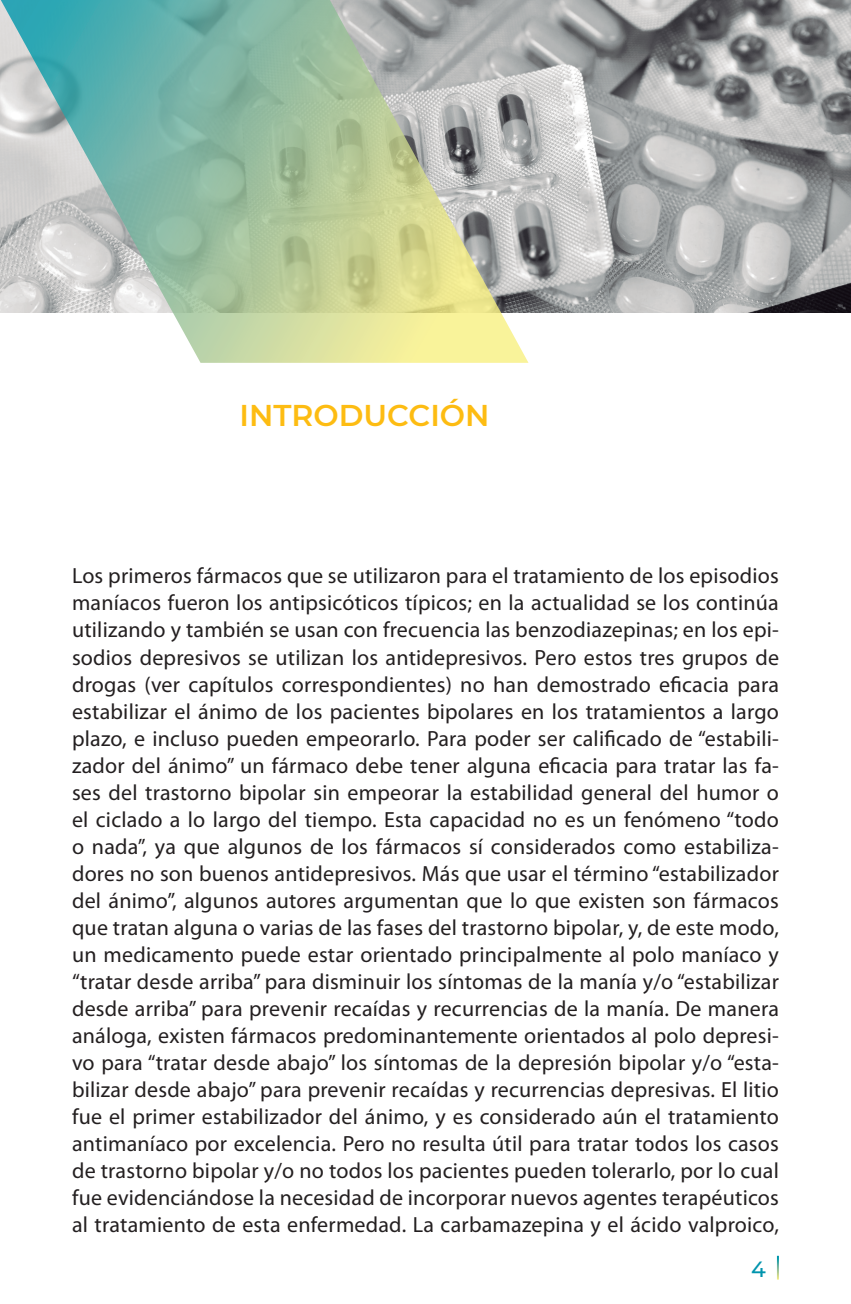
<style>
.page{position:relative;width:851px;height:1304px;background:#fff}
.page>*{position:absolute;margin:0;border:0;box-sizing:border-box;transform-origin:0 0}
.t1{font:600 30px "Montserrat";color:#fdbc12}
.t2{font:22px/27px "Myriad Pro";letter-spacing:.01em;color:#231f20;text-align:justify}
.t3{font:500 22px "Montserrat";color:#0094ad}
</style>
<div class="page">
<img style="left:528px;top:0;width:322px;height:312px">
<svg style="left:0;top:0;width:528px;height:363px;background:#adc4ad"></svg>
<h1 class="t1" style="left:239px;top:394px;width:251px">INTRODUCCIÓN</h1>
<p class="t2" style="left:72px;top:562px;width:708px">Los primeros fármacos que se utilizaron para el tratamiento de los episodios maníacos fueron los antipsicóticos típicos; en la actualidad se los continúa utilizando y también se usan con frecuencia las benzodiazepinas; en los epi&shy;sodios depresivos se utilizan los antidepresivos. Pero estos tres grupos de drogas (ver capítulos correspondientes) no han demostrado eficacia para estabilizar el ánimo de los pacientes bipolares en los tratamientos a largo plazo, e incluso pueden empeorarlo. Para poder ser calificado de “estabili&shy;zador del ánimo” un fármaco debe tener alguna eficacia para tratar las fa&shy;ses del trastorno bipolar sin empeorar la estabilidad general del humor o el ciclado a lo largo del tiempo. Esta capacidad no es un fenómeno “todo o nada”, ya que algunos de los fármacos sí considerados como estabiliza&shy;dores no son buenos antidepresivos. Más que usar el término “estabilizador del ánimo”, algunos autores argumentan que lo que existen son fármacos que tratan alguna o varias de las fases del trastorno bipolar, y, de este modo, un medicamento puede estar orientado principalmente al polo maníaco y “tratar desde arriba” para disminuir los síntomas de la manía y/o “estabilizar desde arriba” para prevenir recaídas y recurrencias de la manía. De manera análoga, existen fármacos predominantemente orientados al polo depresi&shy;vo para “tratar desde abajo” los síntomas de la depresión bipolar y/o “esta&shy;bilizar desde abajo” para prevenir recaídas y recurrencias depresivas. El litio fue el primer estabilizador del ánimo, y es considerado aún el tratamiento antimaníaco por excelencia. Pero no resulta útil para tratar todos los casos de trastorno bipolar y/o no todos los pacientes pueden tolerarlo, por lo cual fue evidenciándose la necesidad de incorporar nuevos agentes terapéuticos al tratamiento de esta enfermedad. La carbamazepina y el ácido valproico,</p>
<p class="t3" style="left:751px;top:1254px;width:16px">4</p>
</div>
